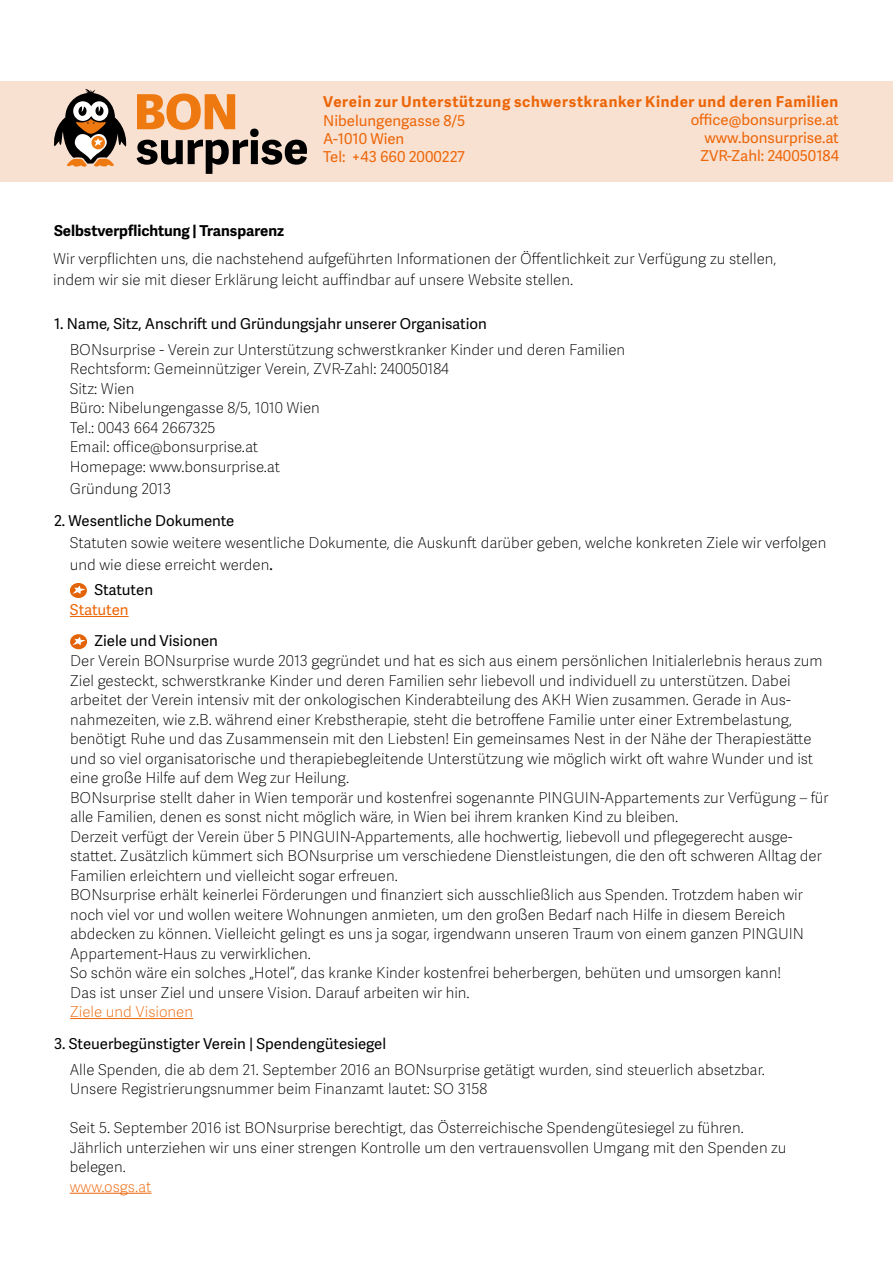
<style>
.page{position:relative;width:893px;height:1263px;background:#fff}
.page>*{position:absolute;margin:0;border:0;box-sizing:border-box;transform-origin:0 0}
.t1{font:100 15px/19.5px "Adelle Sans";color:#000}
.t2{font:15px "Adelle Sans";color:#000}
.t3{font:15px/18px "Adelle Sans";color:#ec6608}
.t4{font:700 15px "Adelle Sans";letter-spacing:.045em;color:#ec6608}
.t5{font:700 15px "Adelle Sans";color:#000}
.t6{font:100 15px "Adelle Sans";color:#ec6608}
.s1{font-weight:400}
</style>
<div class="page">
<div style="left:0;top:81px;width:893px;height:100px;background:#f9e1d2"></div>
<svg style="left:137px;top:94px;width:170px;height:80px"></svg>
<svg style="left:54px;top:89px;width:73px;height:78px"></svg>
<hr style="left:70px;top:1018px;width:123px;height:1px;background:#ec6608">
<hr style="left:70px;top:1193px;width:81px;height:1px;background:#ec6608">
<hr style="left:70px;top:616px;width:59px;height:1px;background:#ec6608">
<svg style="left:70px;top:583px;width:17px;height:15px"></svg>
<svg style="left:72px;top:586px;width:14px;height:8px"></svg>
<svg style="left:70px;top:634px;width:17px;height:15px"></svg>
<svg style="left:73px;top:637px;width:13px;height:8px"></svg>
<p class="t5" style="left:54px;top:219px;width:232px">Selbstverpflichtung | Transparenz</p>
<p class="t4" style="left:323px;top:90px;width:517px">Verein zur Unterstützung schwerstkranker Kinder und deren Familien</p>
<p class="t3" style="left:323px;top:111px;width:144px">Nibelungengasse 8/5<br>A-1010 Wien<br>Tel: +43 660 2000227</p>
<p class="t3" style="left:700px;top:110px;width:140px;text-align:justify;text-indent:-10px">office@bonsurprise.at www.bonsurprise.at ZVR-Zahl: 240050184</p>
<p class="t1" style="left:53px;top:247px;width:725px;line-height:21.6px">Wir verpflichten uns, die nachstehend aufgeführten Informationen der Öffentlichkeit zur Verfügung zu stellen, indem wir sie mit dieser Erklärung leicht auffindbar auf unsere Website stellen.</p>
<p class="t2" style="left:54px;top:313px;width:434px">1. Name, Sitz, Anschrift und Gründungsjahr unserer Organisation</p>
<p class="t1" style="left:70px;top:339px;width:557px">BONsurprise - Verein zur Unterstützung schwerstkranker Kinder und deren Familien Rechtsform: Gemeinnütziger Verein, ZVR-Zahl: 240050184<br>Sitz: Wien<br>Büro: Nibelungengasse 8/5, 1010 Wien<br>Tel.: 0043 664 2667325<br>Email: office@bonsurprise.at<br>Homepage: www.bonsurprise.at</p>
<p class="t1" style="left:70px;top:478px;width:103px">Gründung 2013</p>
<p class="t1" style="left:70px;top:532px;width:758px;line-height:21.6px">Statuten sowie weitere wesentliche Dokumente, die Auskunft darüber geben, welche konkreten Ziele wir verfolgen und wie diese erreicht werden<span class="s1">.</span></p>
<p class="t2" style="left:54px;top:510px;width:182px">2. Wesentliche Dokumente</p>
<p class="t2" style="left:94px;top:579px;width:60px">Statuten</p>
<p class="t3" style="left:70px;top:600px;width:60px">Statuten</p>
<p class="t2" style="left:94px;top:630px;width:125px">Ziele und Visionen</p>
<p class="t1" style="left:70px;top:650px;width:760px">Der Verein BONsurprise wurde 2013 gegründet und hat es sich aus einem persönlichen Initialerlebnis heraus zum Ziel gesteckt, schwerstkranke Kinder und deren Familien sehr liebevoll und individuell zu unterstützen. Dabei arbeitet der Verein intensiv mit der onkologischen Kinderabteilung des AKH Wien zusammen. Gerade in Aus&shy;nahmezeiten, wie z.B. während einer Krebstherapie, steht die betroffene Familie unter einer Extrembelastung, benötigt Ruhe und das Zusammensein mit den Liebsten! Ein gemeinsames Nest in der Nähe der Therapiestätte und so viel organisatorische und therapiebegleitende Unterstützung wie möglich wirkt oft wahre Wunder und ist eine große Hilfe auf dem Weg zur Heilung.<br>BONsurprise stellt daher in Wien temporär und kostenfrei sogenannte PINGUIN-Appartements zur Verfügung – für alle Familien, denen es sonst nicht möglich wäre, in Wien bei ihrem kranken Kind zu bleiben.<br>Derzeit verfügt der Verein über 5 PINGUIN-Appartements, alle hochwertig, liebevoll und pflegegerecht ausge&shy;stattet. Zusätzlich kümmert sich BONsurprise um verschiedene Dienstleistungen, die den oft schweren Alltag der Familien erleichtern und vielleicht sogar erfreuen.<br>BONsurprise erhält keinerlei Förderungen und finanziert sich ausschließlich aus Spenden. Trotzdem haben wir noch viel vor und wollen weitere Wohnungen anmieten, um den großen Bedarf nach Hilfe in diesem Bereich abdecken zu können. Vielleicht gelingt es uns ja sogar, irgendwann unseren Traum von einem ganzen PINGUIN Appartement-Haus zu verwirklichen.<br>So schön wäre ein solches „Hotel“, das kranke Kinder kostenfrei beherbergen, behüten und umsorgen kann!<br>Das ist unser Ziel und unsere Vision. Darauf arbeiten wir hin.</p>
<p class="t6" style="left:70px;top:1001px;width:125px">Ziele und Visionen</p>
<p class="t2" style="left:54px;top:1033px;width:334px">3. Steuerbegünstigter Verein | Spendengütesiegel</p>
<p class="t1" style="left:70px;top:1059px;width:697px">Alle Spenden, die ab dem 21. September 2016 an BONsurprise getätigt wurden, sind steuerlich absetzbar.<br>Unsere Registrierungsnummer beim Finanzamt lautet: SO 3158</p>
<p class="t1" style="left:70px;top:1118px;width:718px">Seit 5. September 2016 ist BONsurprise berechtigt, das Österreichische Spendengütesiegel zu führen.<br>Jährlich unterziehen wir uns einer strengen Kontrolle um den vertrauensvollen Umgang mit den Spenden zu belegen.</p>
<p class="t6" style="left:70px;top:1176px;width:83px">www.osgs.at</p>
</div>
